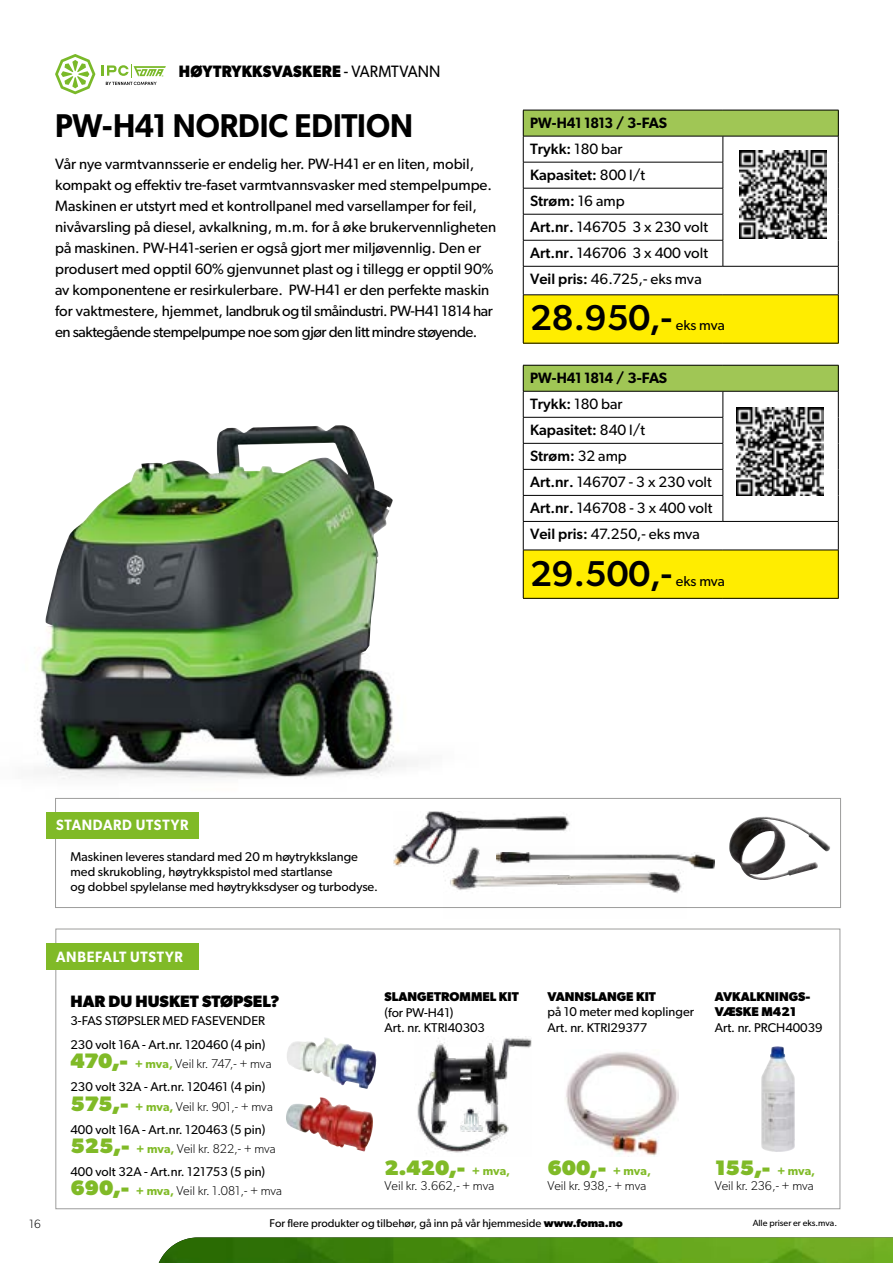
<style>
.page{position:relative;width:893px;height:1263px;background:#fff}
.page>*{position:absolute;margin:0;border:0;box-sizing:border-box;transform-origin:0 0}
.t1{font:500 36px "Gibson";color:#000}
.t2{font:600 33px "Gibson";color:#000;scale:.93 1}
.t3{font:800 21px "Gibson";color:#80ba27}
.t4{font:700 16.5px "Gibson";color:#000;scale:.93 1}
.t5{font:700 16.5px "Gibson";color:#000}
.t6{font:15px/21px "Gibson";color:#000}
.t7{font:600 15px "Gibson";letter-spacing:.045em;color:#fff;scale:.93 1}
.t8{font:14.4px "Gibson";color:#000}
.t9{font:12.75px/15.3px "Gibson";color:#000}
.t10{font:300 12.75px "Gibson";color:#000}
.t11{font:700 12.75px/15.3px "Gibson";color:#000}
.t12{font:300 12px "Gibson";color:#000}
.t13{font:11.25px "Gibson";color:#000}
.t14{font:9px "Gibson";color:#000}
.s1{font-weight:400}
.s2{font-weight:600}
.s3{font-weight:500}
.s4{font-weight:800;font-size:21px;color:#80ba27}
.s5{font-weight:600;font-size:12px;color:#80ba27}
.s6{font-weight:300}
.s7{font-weight:600;font-size:12px}
.s8{font-weight:700}
</style>
<div class="page">
<img style="left:159px;top:1237px;width:734px;height:26px">
<div style="left:47px;top:944px;width:152px;height:26px;background:#80ba27"></div>
<img style="left:37px;top:425px;width:370px;height:354px">
<img style="left:729px;top:816px;width:101px;height:64px">
<img style="left:393px;top:811px;width:177px;height:55px">
<img style="left:565px;top:1052px;width:113px;height:104px">
<img style="left:761px;top:1046px;width:34px;height:106px">
<img style="left:417px;top:1036px;width:114px;height:117px">
<div style="left:55px;top:798px;width:786px;height:110px;border:1px solid #9d9d9c"></div>
<img style="left:443px;top:847px;width:243px;height:61px">
<img style="left:497px;top:852px;width:217px;height:17px">
<div style="left:523px;top:110px;width:315px;height:26px;background:#a0c655"></div>
<svg style="left:524px;top:137px;width:314px;height:158px"></svg>
<div style="left:523px;top:295px;width:315px;height:48px;background:#ffed00"></div>
<hr style="left:523px;top:110px;width:200px;height:1px;background:#000">
<hr style="left:723px;top:110px;width:115px;height:1px;background:#000">
<hr style="left:523px;top:136px;width:200px;height:1px;background:#000">
<hr style="left:723px;top:136px;width:115px;height:1px;background:#000">
<hr style="left:523px;top:162px;width:200px;height:1px;background:#000">
<hr style="left:523px;top:188px;width:200px;height:1px;background:#000">
<hr style="left:523px;top:214px;width:200px;height:1px;background:#000">
<svg style="left:723px;top:136px;width:1px;height:130px"></svg>
<hr style="left:523px;top:240px;width:200px;height:1px;background:#000">
<hr style="left:523px;top:266px;width:200px;height:1px;background:#000">
<svg style="left:523px;top:110px;width:1px;height:185px"></svg>
<hr style="left:723px;top:266px;width:115px;height:1px;background:#000">
<svg style="left:838px;top:110px;width:1px;height:185px"></svg>
<hr style="left:523px;top:295px;width:200px;height:1px;background:#000">
<hr style="left:523px;top:295px;width:1px;height:48px;background:#000">
<hr style="left:723px;top:295px;width:115px;height:1px;background:#000">
<hr style="left:838px;top:295px;width:1px;height:48px;background:#000">
<hr style="left:523px;top:343px;width:200px;height:1px;background:#000">
<hr style="left:723px;top:343px;width:115px;height:1px;background:#000">
<div style="left:523px;top:365px;width:315px;height:26px;background:#a0c655"></div>
<svg style="left:524px;top:392px;width:314px;height:158px"></svg>
<div style="left:523px;top:550px;width:315px;height:48px;background:#ffed00"></div>
<hr style="left:523px;top:365px;width:200px;height:1px;background:#000">
<hr style="left:723px;top:365px;width:115px;height:1px;background:#000">
<hr style="left:523px;top:391px;width:200px;height:1px;background:#000">
<hr style="left:723px;top:391px;width:115px;height:1px;background:#000">
<hr style="left:523px;top:417px;width:200px;height:1px;background:#000">
<hr style="left:523px;top:443px;width:200px;height:1px;background:#000">
<hr style="left:523px;top:469px;width:200px;height:1px;background:#000">
<svg style="left:723px;top:391px;width:1px;height:130px"></svg>
<hr style="left:523px;top:495px;width:200px;height:1px;background:#000">
<hr style="left:523px;top:521px;width:200px;height:1px;background:#000">
<svg style="left:523px;top:365px;width:1px;height:185px"></svg>
<hr style="left:723px;top:521px;width:115px;height:1px;background:#000">
<svg style="left:838px;top:365px;width:1px;height:185px"></svg>
<hr style="left:523px;top:550px;width:200px;height:1px;background:#000">
<hr style="left:523px;top:550px;width:1px;height:48px;background:#000">
<hr style="left:723px;top:550px;width:115px;height:1px;background:#000">
<hr style="left:838px;top:550px;width:1px;height:48px;background:#000">
<hr style="left:523px;top:598px;width:200px;height:1px;background:#000">
<hr style="left:723px;top:598px;width:115px;height:1px;background:#000">
<img style="left:739px;top:151px;width:88px;height:87px">
<div style="left:731px;top:408px;width:98px;height:87px;background:#fff"></div>
<img style="left:737px;top:408px;width:87px;height:87px">
<img style="left:287px;top:1037px;width:38px;height:38px">
<img style="left:286px;top:1097px;width:85px;height:55px">
<svg style="left:55px;top:54px;width:40px;height:40px"></svg>
<svg style="left:101px;top:64px;width:65px;height:21px"></svg>
<div style="left:47px;top:812px;width:152px;height:26px;background:#80ba27"></div>
<p class="t4" style="left:179px;top:61px;width:283px">HØYTRYKKSVASKERE <span class="s1">- VARMTVANN</span></p>
<h2 class="t2" style="left:55px;top:106px;width:386px">PW-H41 NORDIC EDITION</h2>
<p class="t6" style="left:55px;top:153px;width:443px">Vår nye varmtvannsserie er endelig her. PW-H41 er en liten, mobil, kompakt og effektiv tre-faset varmtvannsvasker med stempelpumpe.<br>Maskinen er utstyrt med et kontrollpanel med varsellamper for feil, nivåvarsling på diesel, avkalkning, m.m. for å øke brukervennligheten på maskinen. PW-H41-serien er også gjort mer miljøvennlig. Den er produsert med opptil 60% gjenvunnet plast og i tillegg er opptil 90% av komponentene er resirkulerbare. PW-H41 er den perfekte maskin for vaktmestere, hjemmet, landbruk og til småindustri. PW-H41 1814 har en saktegående stempelpumpe noe som gjør den litt mindre støyende.</p>
<p class="t6" style="left:530px;top:109px;width:179px;line-height:26px"><span class="s2">PW-H41 1813 / 3-FAS<br></span><span class="s3">Trykk:</span> 180 bar<br><span class="s3">Kapasitet:</span> 800 l/t<br><span class="s3">Strøm:</span> 16 amp<br><span class="s3">Art.nr.</span> 146705 3 x 230 volt<br><span class="s3">Art.nr.</span> 146706 3 x 400 volt<br><span class="s3">Veil pris:</span> 46.725,- eks mva</p>
<h1 class="t1" style="left:530px;top:296px;width:144px">28.950,-</h1>
<p class="t8" style="left:676px;top:317px;width:51px">eks mva</p>
<p class="t6" style="left:530px;top:364px;width:184px;line-height:26.1px"><span class="s2">PW-H41 1814 / 3-FAS<br></span><span class="s3">Trykk:</span> 180 bar<br><span class="s3">Kapasitet:</span> 840 l/t<br><span class="s3">Strøm:</span> 32 amp<br><span class="s3">Art.nr.</span> 146707 - 3 x 230 volt<br><span class="s3">Art.nr.</span> 146708 - 3 x 400 volt<br><span class="s3">Veil pris:</span> 47.250,- eks mva</p>
<h1 class="t1" style="left:530px;top:551px;width:144px">29.500,-</h1>
<p class="t8" style="left:676px;top:572px;width:51px">eks mva</p>
<p class="t7" style="left:56px;top:816px;width:144px">STANDARD UTSTYR</p>
<p class="t9" style="left:71px;top:848px;width:309px">Maskinen leveres standard med 20 m høytrykkslange med skrukobling, høytrykkspistol med startlanse<br>og dobbel spylelanse med høytrykksdyser og turbodyse.</p>
<p class="t7" style="left:56px;top:947px;width:138px">ANBEFALT UTSTYR</p>
<p class="t5" style="left:71px;top:991px;width:211px">HAR DU HUSKET STØPSEL?</p>
<p class="t9" style="left:71px;top:1008px;width:196px;line-height:24.3px">3-FAS STØPSLER MED FASEVENDER<br>230 volt 16A - Art.nr. 120460 (4 pin)</p>
<p class="t9" style="left:71px;top:1052px;width:203px;line-height:22.8px"><span class="s4">470,-</span> <span class="s5">+ mva,</span> <span class="s6">Veil kr. 747,- + mva<br></span>230 volt 32A - Art.nr. 120461 (4 pin)</p>
<p class="t9" style="left:71px;top:1095px;width:204px;line-height:22.8px"><span class="s4">575,-</span> <span class="s5">+ mva,</span> <span class="s6">Veil kr. 901,- + mva<br></span>400 volt 16A - Art.nr. 120463 (5 pin)</p>
<p class="t9" style="left:71px;top:1137px;width:207px;line-height:22.8px"><span class="s4">525,-</span> <span class="s5">+ mva,</span> <span class="s6">Veil kr. 822,- + mva<br></span>400 volt 32A - Art.nr. 121753 (5 pin)</p>
<p class="t10" style="left:71px;top:1183px;width:213px"><span class="s4">690,-</span> <span class="s5">+ mva,</span> Veil kr. 1.081,- + mva</p>
<p class="t11" style="left:385px;top:989px;width:136px">SLANGETROMMEL KIT</p>
<p class="t9" style="left:385px;top:1004px;width:102px">(for PW-H41)<br>Art. nr. KTRI40303</p>
<h3 class="t3" style="left:385px;top:1155px;width:127px">2.420,- <span class="s7">+ mva,</span></h3>
<p class="t10" style="left:385px;top:1178px;width:111px">Veil kr. 3.662,- + mva</p>
<p class="t11" style="left:547px;top:989px;width:110px">VANNSLANGE KIT</p>
<p class="t9" style="left:547px;top:1004px;width:148px">på 10 meter med koplinger<br>Art. nr. KTRI29377</p>
<p class="t11" style="left:715px;top:989px;width:97px">AVKALKNINGS-<br>VÆSKE M421</p>
<p class="t9" style="left:715px;top:1019px;width:109px">Art. nr. PRCH40039</p>
<h3 class="t3" style="left:547px;top:1155px;width:105px">600,- <span class="s7">+ mva,</span></h3>
<p class="t10" style="left:547px;top:1178px;width:100px">Veil kr. 938,- + mva</p>
<h3 class="t3" style="left:715px;top:1155px;width:102px">155,- <span class="s7">+ mva,</span></h3>
<p class="t10" style="left:715px;top:1178px;width:100px">Veil kr. 236,- + mva</p>
<p class="t12" style="left:29px;top:1216px;width:13px">16</p>
<p class="t13" style="left:270px;top:1217px;width:355px">For flere produkter og tilbehør, gå inn på vår hjemmeside <span class="s8">www.foma.no</span></p>
<p class="t14" style="left:753px;top:1217px;width:86px">Alle priser er eks.mva.</p>
</div>
